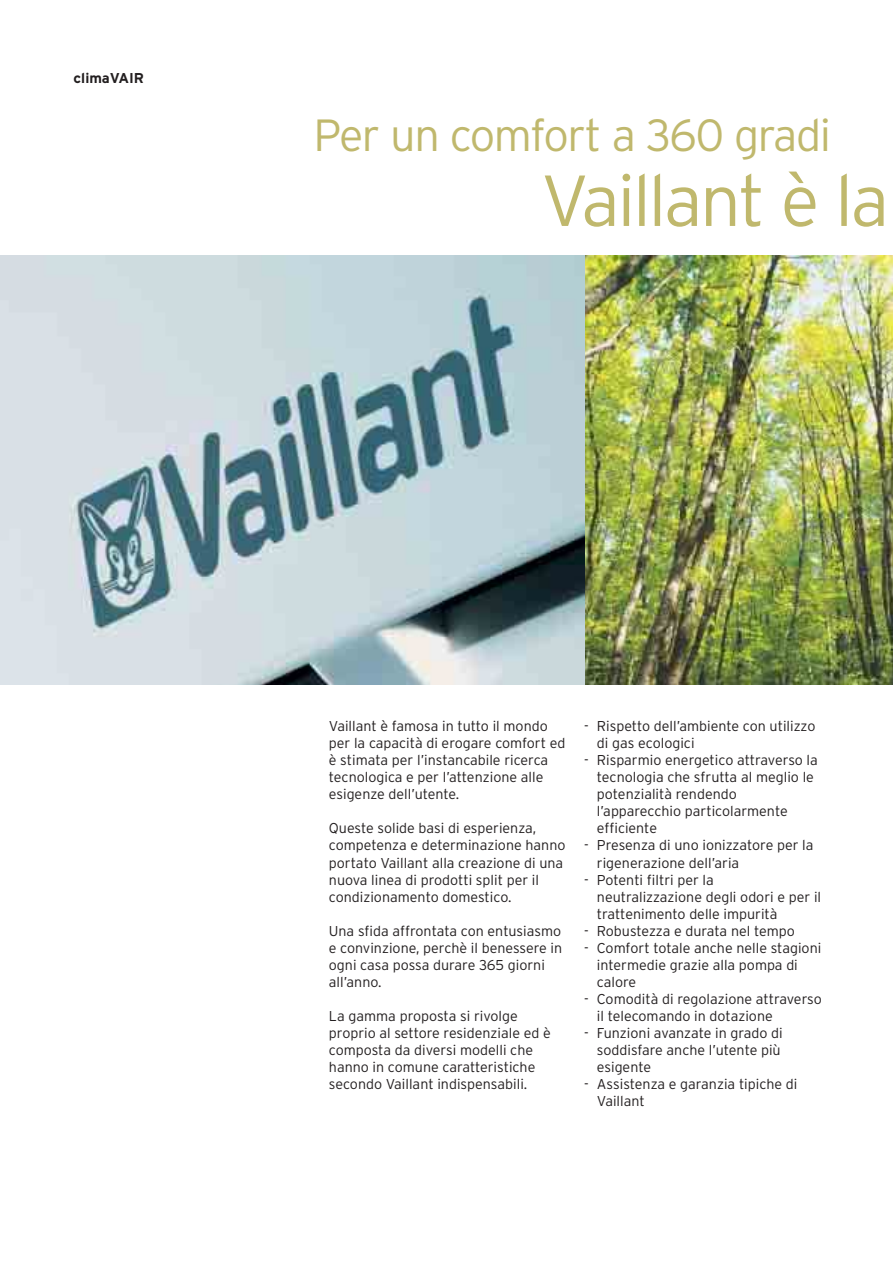
<style>
.page{position:relative;width:893px;height:1262px;background:#fff}
.page>*{position:absolute;margin:0;border:0;box-sizing:border-box;transform-origin:0 0}
.t1{font:300 72px "Interstate";letter-spacing:-.035em;color:#c0b86d}
.t2{font:300 45px "Interstate";letter-spacing:-.03em;color:#c0b86d}
.t3{font:300 14.25px/17px "Interstate";color:#231f20}
.t4{font:700 14.25px "Interstate";color:#231f20}
</style>
<div class="page">
<img style="left:0;top:255px;width:892px;height:430px">
<p class="t4" style="left:74px;top:73px;width:72px">climaVAIR</p>
<h2 class="t2" style="left:313px;top:118px;width:519px">Per un comfort a 360 gradi</h2>
<h1 class="t1" style="left:541px;top:173px;width:350px">Vaillant è la</h1>
<p class="t3" style="left:329px;top:719px;width:238px">Vaillant è famosa in tutto il mondo per la capacità di erogare comfort ed è stimata per l’instancabile ricerca tecnologica e per l’attenzione alle esigenze dell’utente.</p>
<p class="t3" style="left:329px;top:821px;width:238px">Queste solide basi di esperienza, competenza e determinazione hanno portato Vaillant alla creazione di una nuova linea di prodotti split per il condizionamento domestico.</p>
<p class="t3" style="left:329px;top:923px;width:235px">Una sfida affrontata con entusiasmo e convinzione, perchè il benessere in ogni casa possa durare 365 giorni all’anno.</p>
<p class="t3" style="left:329px;top:1008px;width:223px">La gamma proposta si rivolge proprio al settore residenziale ed è composta da diversi modelli che hanno in comune caratteristiche secondo Vaillant indispensabili.</p>
<p class="t3" style="left:597px;top:719px;width:220px;text-indent:-13px">- Rispetto dell’ambiente con utilizzo di gas ecologici</p>
<p class="t3" style="left:597px;top:753px;width:222px;text-indent:-13px">- Risparmio energetico attraverso la tecnologia che sfrutta al meglio le potenzialità rendendo l’apparecchio particolarmente efficiente</p>
<p class="t3" style="left:597px;top:838px;width:218px;text-indent:-13px">- Presenza di uno ionizzatore per la rigenerazione dell’aria</p>
<p class="t3" style="left:597px;top:872px;width:226px;text-indent:-13px">- Potenti filtri per la neutralizzazione degli odori e per il trattenimento delle impurità</p>
<p class="t3" style="left:584px;top:923px;width:212px">- Robustezza e durata nel tempo</p>
<p class="t3" style="left:597px;top:940px;width:226px;text-indent:-13px">- Comfort totale anche nelle stagioni intermedie grazie alla pompa di calore</p>
<p class="t3" style="left:597px;top:991px;width:226px;text-indent:-13px">- Comodità di regolazione attraverso il telecomando in dotazione</p>
<p class="t3" style="left:597px;top:1025px;width:187px;text-indent:-13px">- Funzioni avanzate in grado di soddisfare anche l’utente più esigente</p>
<p class="t3" style="left:597px;top:1076px;width:202px;text-indent:-13px">- Assistenza e garanzia tipiche di<br>Vaillant</p>
</div>
